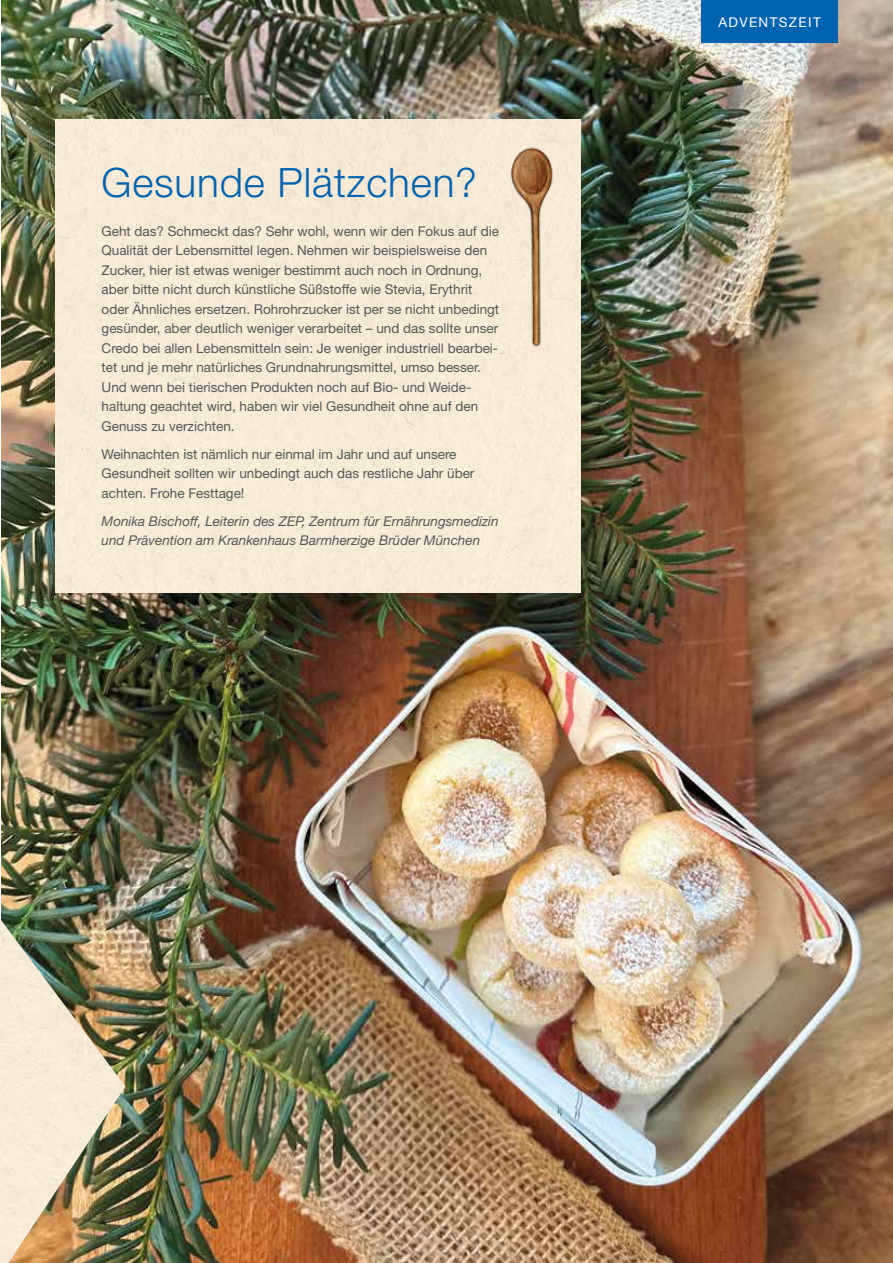
<style>
.page{position:relative;width:893px;height:1263px;background:#fff}
.page>*{position:absolute;margin:0;border:0;box-sizing:border-box;transform-origin:0 0}
.t1{font:300 40.5px "Helvetica Neue LT Pro";letter-spacing:.02em;color:#0063af}
.t2{font:13.5px/19.5px "Helvetica Neue LT Pro";color:#575756}
.t3{font:italic 13.5px/19.5px "Helvetica Neue LT Pro";color:#575756}
.t4{font:13.5px "Helvetica Neue LT Pro";letter-spacing:.1em;color:#fff}
</style>
<div class="page">
<img style="left:1px;top:0;width:892px;height:1263px">
<img style="left:0;top:919px;width:125px;height:344px">
<div style="left:702px;top:0;width:136px;height:43px;background:#0063af"></div>
<div style="left:55px;top:119px;width:526px;height:474px;background:#f7ead7"></div>
<img style="left:500px;top:138px;width:60px;height:215px">
<h1 class="t1" style="left:102px;top:158px;width:377px">Gesunde Plätzchen?</h1>
<p class="t2" style="left:102px;top:221px;width:399px">Geht das? Schmeckt das? Sehr wohl, wenn wir den Fokus auf die Qualität der Lebensmittel legen. Nehmen wir beispielsweise den Zucker, hier ist etwas weniger bestimmt auch noch in Ordnung, aber bitte nicht durch künstliche Süßstoffe wie Stevia, Erythrit oder Ähnliches ersetzen. Rohrohrzucker ist per se nicht unbedingt gesünder, aber deutlich weniger verarbeitet – und das sollte unser Credo bei allen Lebensmitteln sein: Je weniger industriell bearbei&shy;tet und je mehr natürliches Grundnahrungsmittel, umso besser.<br>Und wenn bei tierischen Produkten noch auf Bio- und Weide&shy;haltung geachtet wird, haben wir viel Gesundheit ohne auf den Genuss zu verzichten.</p>
<p class="t2" style="left:102px;top:444px;width:374px">Weihnachten ist nämlich nur einmal im Jahr und auf unsere<br>Gesundheit sollten wir unbedingt auch das restliche Jahr über achten. Frohe Festtage!</p>
<p class="t3" style="left:102px;top:511px;width:398px">Monika Bischoff, Leiterin des ZEP, Zentrum für Ernährungsmedizin und Prävention am Krankenhaus Barmherzige Brüder München</p>
<p class="t4" style="left:718px;top:14px;width:104px">ADVENTSZEIT</p>
</div>
